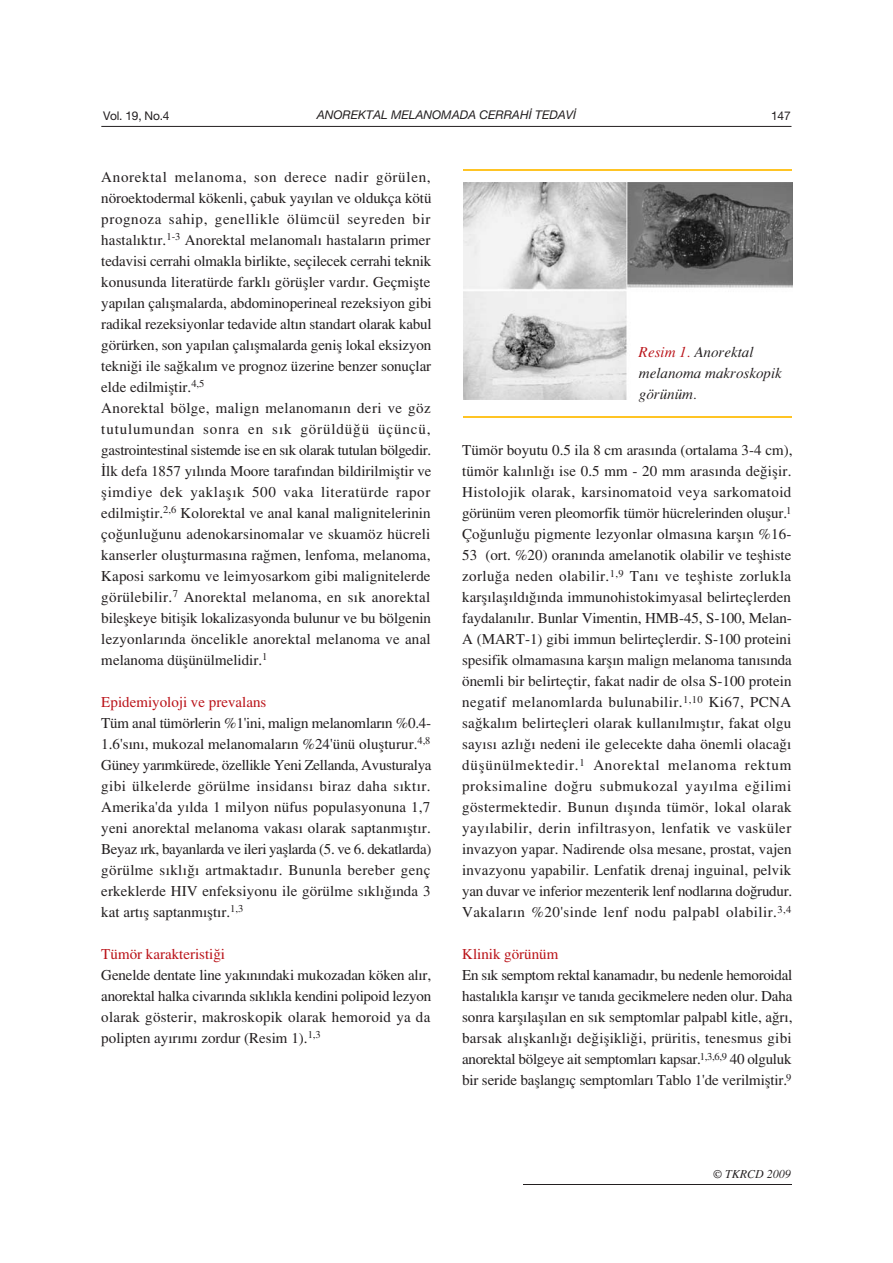
<style>
.page{position:relative;width:893px;height:1263px;background:#fff}
.page>*{position:absolute;margin:0;border:0;box-sizing:border-box;transform-origin:0 0}
.t1{font:15px/21px "Times Turk";letter-spacing:.005em;color:#231f20;text-align:justify}
.t2{font:15px "Times Turk";color:#ba1319}
.t3{font:15px/21px "Times Turk I";color:#231f20}
.t4{font:12px "Helvetica T Italic";color:#231f20}
.t5{font:12px "Helvetica T";letter-spacing:-.02em;color:#231f20}
.t6{font:italic 12px "Times Turk";color:#231f20}
.s1{color:#ba1319}
</style>
<div class="page">
<hr style="left:101px;top:126px;width:690px;height:1px;background:#231f20">
<hr style="left:523px;top:1184px;width:268px;height:1px;background:#231f20">
<img style="left:463px;top:183px;width:329px;height:216px">
<hr style="left:463px;top:416px;width:328px;height:1px;background:#ffc424">
<hr style="left:463px;top:170px;width:328px;height:1px;background:#ffc424">
<p class="t5" style="left:103px;top:108px;width:68px">Vol. 19, No.4</p>
<p class="t4" style="left:317px;top:107px;width:261px">ANOREKTAL MELANOMADA CERRAH‹ TEDAV‹</p>
<p class="t5" style="left:771px;top:108px;width:21px">147</p>
<p class="t1" style="left:101px;top:166px;width:332px;text-align:left">Anorektal melanoma, son derece nadir görülen, nöroektodermal kökenli, çabuk yay›lan ve oldukça kötü prognoza sahip, genellikle ölümcül seyreden bir hastal›kt›r.<sup>1-3</sup> Anorektal melanomal› hastalar›n primer tedavisi cerrahi olmakla birlikte, seçilecek cerrahi teknik konusunda literatürde farkl› görüfller vard›r. Geçmiflte yap›lan çal›flmalarda, abdominoperineal rezeksiyon gibi radikal rezeksiyonlar tedavide alt›n standart olarak kabul görürken, son yap›lan çal›flmalarda genifl lokal eksizyon tekni¤i ile sa¤kal›m ve prognoz üzerine benzer sonuçlar elde edilmifltir.<sup>4,5<br></sup>Anorektal bölge, malign melanoman›n deri ve göz tutulumundan sonra en s›k görüldü¤ü üçüncü, gastrointestinal sistemde ise en s›k olarak tutulan bölgedir. ‹lk defa 1857 y›l›nda Moore taraf›ndan bildirilmifltir ve flimdiye dek yaklafl›k 500 vaka literatürde rapor edilmifltir.<sup>2,6</sup> Kolorektal ve anal kanal malignitelerinin ço¤unlu¤unu adenokarsinomalar ve skuamöz hücreli kanserler oluflturmas›na ra¤men, lenfoma, melanoma, Kaposi sarkomu ve leimyosarkom gibi malignitelerde görülebilir.<sup>7</sup> Anorektal melanoma, en s›k anorektal bileflkeye bitiflik lokalizasyonda bulunur ve bu bölgenin lezyonlar›nda öncelikle anorektal melanoma ve anal melanoma düflünülmelidir.<sup>1</sup></p>
<p class="t2" style="left:101px;top:693px;width:166px">Epidemiyoloji ve prevalans</p>
<p class="t1" style="left:101px;top:712px;width:332px">Tüm anal tümörlerin %1'ini, malign melanomlar›n %0.4- 1.6's›n›, mukozal melanomalar›n %24'ünü oluflturur.<sup>4,8<br></sup>Güney yar›mkürede, özellikle Yeni Zellanda, Avusturalya gibi ülkelerde görülme insidans› biraz daha s›kt›r.<br>Amerika'da y›lda 1 milyon nüfus populasyonuna 1,7 yeni anorektal melanoma vakas› olarak saptanm›flt›r.<br>Beyaz ›rk, bayanlarda ve ileri yafllarda (5. ve 6. dekatlarda) görülme s›kl›¤› artmaktad›r. Bununla bereber genç erkeklerde HIV enfeksiyonu ile görülme s›kl›¤›nda 3 kat art›fl saptanm›flt›r.<sup>1,3</sup></p>
<p class="t2" style="left:101px;top:945px;width:125px">Tümör karakteristi¤i</p>
<p class="t1" style="left:101px;top:964px;width:331px">Genelde dentate line yak›n›ndaki mukozadan köken al›r, anorektal halka civar›nda s›kl›kla kendini polipoid lezyon olarak gösterir, makroskopik olarak hemoroid ya da polipten ay›r›m› zordur (Resim 1).<sup>1,3</sup></p>
<p class="t3" style="left:639px;top:341px;width:144px"><span class="s1">Resim 1.</span> Anorektal melanoma makroskopik görünüm.</p>
<p class="t1" style="left:462px;top:439px;width:332px">Tümör boyutu 0.5 ila 8 cm aras›nda (ortalama 3-4 cm), tümör kal›nl›¤› ise 0.5 mm - 20 mm aras›nda de¤iflir.<br>Histolojik olarak, karsinomatoid veya sarkomatoid görünüm veren pleomorfik tümör hücrelerinden oluflur.<sup>1<br></sup>Ço¤unlu¤u pigmente lezyonlar olmas›na karfl›n %16- 53 (ort. %20) oran›nda amelanotik olabilir ve teflhiste zorlu¤a neden olabilir.<sup>1,9</sup> Tan› ve teflhiste zorlukla karfl›lafl›ld›¤›nda immunohistokimyasal belirteçlerden faydalan›l›r. Bunlar Vimentin, HMB-45, S-100, Melan-A (MART-1) gibi immun belirteçlerdir. S-100 proteini spesifik olmamas›na karfl›n malign melanoma tan›s›nda önemli bir belirteçtir, fakat nadir de olsa S-100 protein negatif melanomlarda bulunabilir.<sup>1,10</sup> Ki67, PCNA sa¤kal›m belirteçleri olarak kullan›lm›flt›r, fakat olgu say›s› azl›¤› nedeni ile gelecekte daha önemli olaca¤› düflünülmektedir.<sup>1</sup> Anorektal melanoma rektum proksimaline do¤ru submukozal yay›lma e¤ilimi göstermektedir. Bunun d›fl›nda tümör, lokal olarak yay›labilir, derin infiltrasyon, lenfatik ve vasküler invazyon yapar. Nadirende olsa mesane, prostat, vajen invazyonu yapabilir. Lenfatik drenaj inguinal, pelvik yan duvar ve inferior mezenterik lenf nodlar›na do¤rudur.<br>Vakalar›n %20'sinde lenf nodu palpabl olabilir.<sup>3,4</sup></p>
<p class="t2" style="left:462px;top:945px;width:98px">Klinik görünüm</p>
<p class="t1" style="left:462px;top:964px;width:332px">En s›k semptom rektal kanamad›r, bu nedenle hemoroidal hastal›kla kar›fl›r ve tan›da gecikmelere neden olur. Daha sonra karfl›lafl›lan en s›k semptomlar palpabl kitle, a¤r›, barsak al›flkanl›¤› de¤iflikli¤i, prüritis, tenesmus gibi anorektal bölgeye ait semptomlar› kapsar.<sup>1,3,6,9</sup> 40 olguluk bir seride bafllang›ç semptomlar› Tablo 1'de verilmifltir.<sup>9</sup></p>
<p class="t6" style="left:713px;top:1167px;width:79px">© TKRCD 2009</p>
</div>
